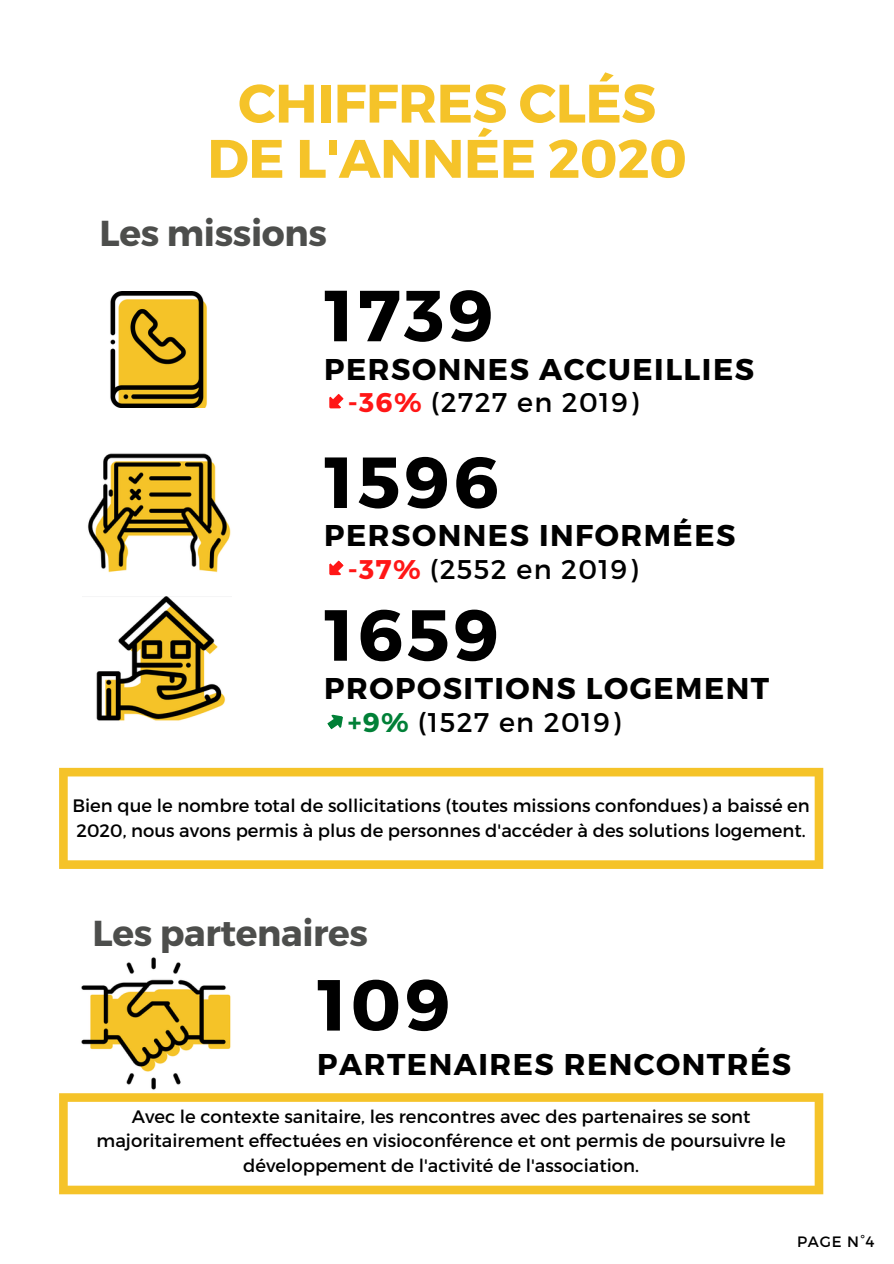
<style>
.page{position:relative;width:894px;height:1264px;background:#fff}
.page>*{position:absolute;margin:0;border:0;box-sizing:border-box;transform-origin:0 0}
.t1{font:700 72px "Montserrat";letter-spacing:.05em;color:#000}
.t2{font:700 54px "Montserrat";letter-spacing:-.01em;color:#f5c329}
.t3{font:700 36px "Montserrat";letter-spacing:-.01em;color:#4d4e4c}
.t4{font:700 30px "Montserrat";letter-spacing:.05em;color:#000}
.t5{font:27px "Montserrat";letter-spacing:.05em;color:#000}
.t6{font:18px/24.8px "Montserrat";color:#000}
.t7{font:15px "Montserrat";color:#000}
.s1{font-weight:700;color:#ff1616}
.s2{font-weight:700;color:#008037}
</style>
<div class="page">
<img style="left:110px;top:292px;width:97px;height:116px">
<img style="left:88px;top:453px;width:143px;height:120px">
<img style="left:96px;top:596px;width:130px;height:125px">
<img style="left:81px;top:957px;width:150px;height:133px">
<svg style="left:329px;top:560px;width:15px;height:16px"></svg>
<svg style="left:329px;top:394px;width:15px;height:15px"></svg>
<svg style="left:327px;top:714px;width:16px;height:16px"></svg>
<svg style="left:59px;top:767px;width:764px;height:102px"></svg>
<svg style="left:59px;top:1093px;width:764px;height:101px"></svg>
<p class="t2" style="left:238px;top:68px;width:419px">CHIFFRES CLÉS</p>
<p class="t2" style="left:207px;top:123px;width:481px">DE L'ANNÉE 2020</p>
<p class="t3" style="left:99px;top:209px;width:229px">Les missions</p>
<p class="t1" style="left:324px;top:269px;width:171px">1739</p>
<p class="t4" style="left:324px;top:349px;width:431px">PERSONNES ACCUEILLIES</p>
<p class="t5" style="left:347px;top:385px;width:292px"><span class="s1">-36%</span> (2727 en 2019)</p>
<p class="t1" style="left:324px;top:435px;width:176px">1596</p>
<p class="t4" style="left:324px;top:516px;width:412px">PERSONNES INFORMÉES</p>
<p class="t5" style="left:347px;top:552px;width:291px"><span class="s1">-37%</span> (2552 en 2019)</p>
<p class="t1" style="left:324px;top:588px;width:176px">1659</p>
<p class="t4" style="left:324px;top:668px;width:446px">PROPOSITIONS LOGEMENT</p>
<p class="t5" style="left:347px;top:704px;width:274px"><span class="s2">+9%</span> (1527 en 2019)</p>
<p class="t6" style="left:72px;top:792px;width:738px">Bien que le nombre total de sollicitations (toutes missions confondues) a baissé en<br>2020, nous avons permis à plus de personnes d'accéder à des solutions logement.</p>
<p class="t3" style="left:92px;top:909px;width:277px">Les partenaires</p>
<p class="t1" style="left:317px;top:958px;width:135px">109</p>
<p class="t4" style="left:317px;top:1044px;width:475px">PARTENAIRES RENCONTRÉS</p>
<p class="t6" style="left:97px;top:1102px;width:690px;text-align:center">Avec le contexte sanitaire, les rencontres avec des partenaires se sont majoritairement effectuées en visioconférence et ont permis de poursuivre le développement de l'activité de l'association.</p>
<p class="t7" style="left:796px;top:1232px;width:79px">PAGE N°4</p>
</div>
